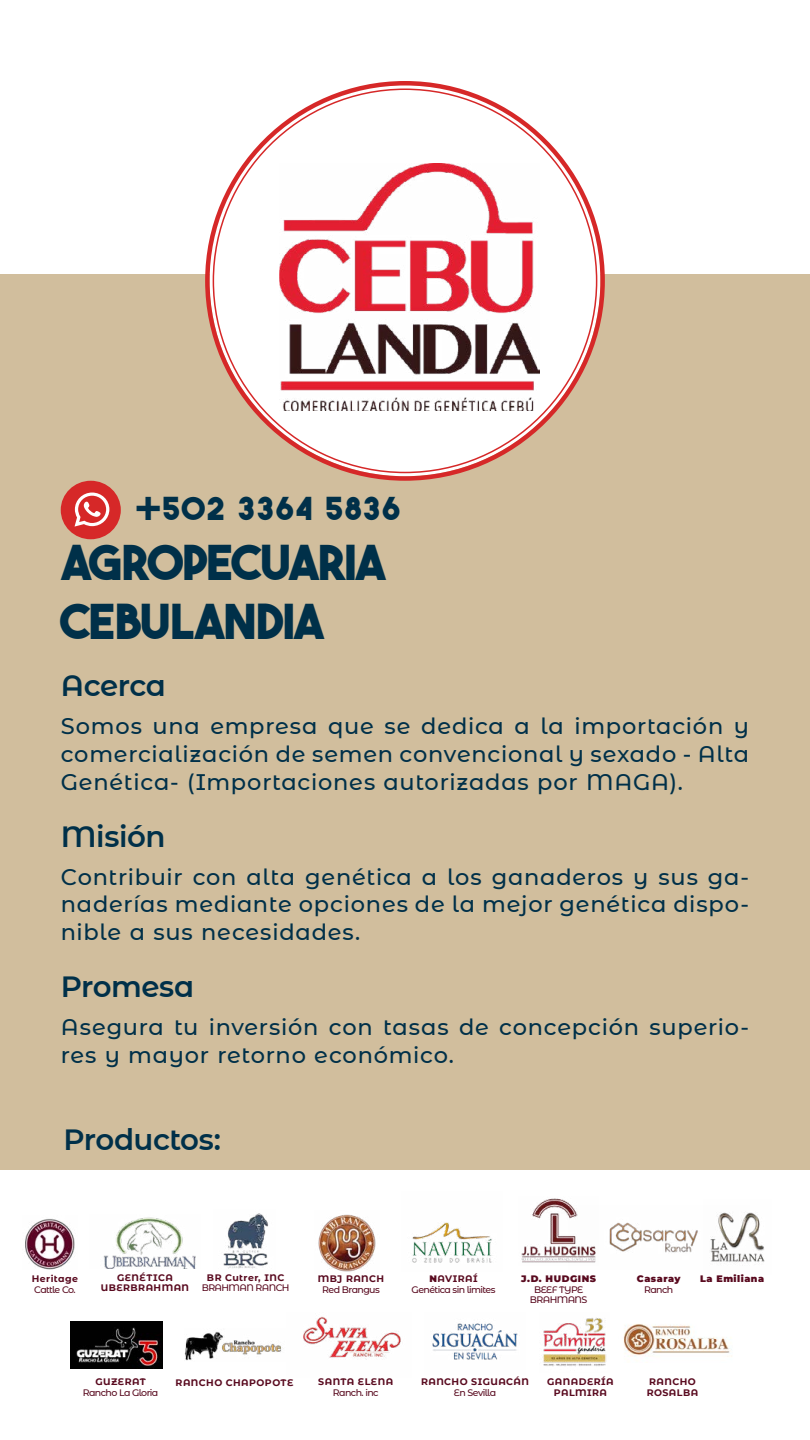
<style>
.page{position:relative;width:810px;height:1440px;background:#fff}
.page>*{position:absolute;margin:0;border:0;box-sizing:border-box;transform-origin:0 0}
.t1{font:48px/59.2px "THEBOLDFONT FREEVERSION";letter-spacing:-.03em;color:#003049}
.t2{font:31.5px "THEBOLDFONT FREEVERSION";letter-spacing:.03em;color:#003049}
.t3{font:600 29.25px "Montserrat Alternates";letter-spacing:-.015em;color:#003049}
.t4{font:500 22.5px/27.8px "Montserrat Alternates";letter-spacing:.035em;color:#003049;text-align:justify}
.t5{font:700 9.45px/10.7px "Montserrat Alternates";letter-spacing:.05em;color:#590a1f;text-align:center}
.t6{font:500 9.45px/10.7px "Montserrat Alternates";letter-spacing:-.065em;color:#590a1f;text-align:center}
.t7{font:900 9.45px "Montserrat";letter-spacing:.055em;color:#590a1f}
.s1{font-family:"Montserrat";font-weight:900}
.s2{font-weight:700}
</style>
<div class="page">
<div style="left:0;top:274px;width:810px;height:896px;background:#d1be9d"></div>
<div style="left:210px;top:85px;width:390px;height:391px;background:#fff;border-radius:50%"></div>
<img style="left:279px;top:164px;width:260px;height:247px">
<img style="left:25px;top:1219px;width:50px;height:50px">
<img style="left:103px;top:1217px;width:93px;height:52px">
<img style="left:223px;top:1213px;width:45px;height:56px">
<img style="left:318px;top:1214px;width:58px;height:58px">
<img style="left:71px;top:1321px;width:92px;height:48px">
<img style="left:303px;top:1316px;width:98px;height:44px">
<div style="left:61px;top:481px;width:60px;height:58px;background:#d62828;border-radius:50%"></div>
<svg style="left:75px;top:493px;width:34px;height:34px"></svg>
<img style="left:412px;top:1222px;width:80px;height:41px">
<img style="left:184px;top:1331px;width:97px;height:30px">
<img style="left:432px;top:1323px;width:86px;height:37px">
<img style="left:521px;top:1198px;width:50px;height:65px">
<img style="left:568px;top:1205px;width:130px;height:58px">
<img style="left:543px;top:1318px;width:63px;height:48px">
<img style="left:623px;top:1324px;width:109px;height:33px">
<img style="left:710px;top:1212px;width:55px;height:50px">
<h2 class="t2" style="left:136px;top:496px;width:267px">+502 3364 5836</h2>
<h1 class="t1" style="left:61px;top:538px;width:327px">AGROPECUARIA<br>CEBULANDIA</h1>
<h3 class="t3" style="left:61px;top:665px;width:107px">Acerca</h3>
<p class="t4" style="left:61px;top:711px;width:690px">Somos una empresa que se dedica a la importación y comercialización de semen convencional y sexado - Alta Genética- (Importaciones autorizadas por MAGA).</p>
<h3 class="t3" style="left:61px;top:816px;width:106px">Misión</h3>
<p class="t4" style="left:61px;top:862px;width:690px">Contribuir con alta genética a los ganaderos y sus ga&shy;naderías mediante opciones de la mejor genética dispo&shy;nible a sus necesidades.</p>
<h3 class="t3" style="left:61px;top:966px;width:135px">Promesa</h3>
<p class="t4" style="left:61px;top:1012px;width:690px">Asegura tu inversión con tasas de concepción superio&shy;res y mayor retorno económico.</p>
<h3 class="t3" style="left:63px;top:1119px;width:159px">Productos:</h3>
<p class="t5" style="left:32px;top:1273px;width:48px">Heritage</p>
<p class="t6" style="left:34px;top:1284px;width:43px">Cattle Co.</p>
<p class="t5" style="left:101px;top:1271px;width:90px">GENÉTICA<br>UBERBRAHMAN</p>
<p class="t6" style="left:412px;top:1273px;width:85px"><span class="s1">N</span><span class="s2">AVIRAÍ<br></span>Genética sin limites</p>
<p class="t5" style="left:207px;top:1271px;width:79px">BR Cutrer, INC</p>
<p class="t7" style="left:700px;top:1273px;width:65px">La Emiliana</p>
<p class="t6" style="left:202px;top:1282px;width:89px">BRAHMAN RANCH</p>
<p class="t7" style="left:637px;top:1273px;width:45px">Casaray</p>
<p class="t6" style="left:644px;top:1283px;width:31px">Ranch</p>
<p class="t7" style="left:521px;top:1273px;width:77px">J.D. HUDGINS</p>
<p class="t6" style="left:530px;top:1283px;width:59px">BEEF TYPE<br>BRAHMANS</p>
<p class="t5" style="left:318px;top:1273px;width:68px">MBJ RANCH</p>
<p class="t6" style="left:322px;top:1283px;width:59px">Red Brangus</p>
<p class="t5" style="left:95px;top:1376px;width:52px">GUZERAT</p>
<p class="t6" style="left:83px;top:1387px;width:77px">Rancho La Gloria</p>
<p class="t5" style="left:176px;top:1377px;width:119px">RANCHO CHAPOPOTE</p>
<p class="t5" style="left:421px;top:1376px;width:109px">RANCHO SIGUACÁN</p>
<p class="t6" style="left:454px;top:1387px;width:44px">En Sevilla</p>
<p class="t5" style="left:318px;top:1376px;width:76px">SANTA ELENA</p>
<p class="t6" style="left:333px;top:1387px;width:47px">Ranch. inc</p>
<p class="t5" style="left:547px;top:1376px;width:68px">GANADERÍA<br>PALMIRA</p>
<p class="t5" style="left:647px;top:1376px;width:53px;text-align:left">RANCHO<br>ROSALBA</p>
</div>
